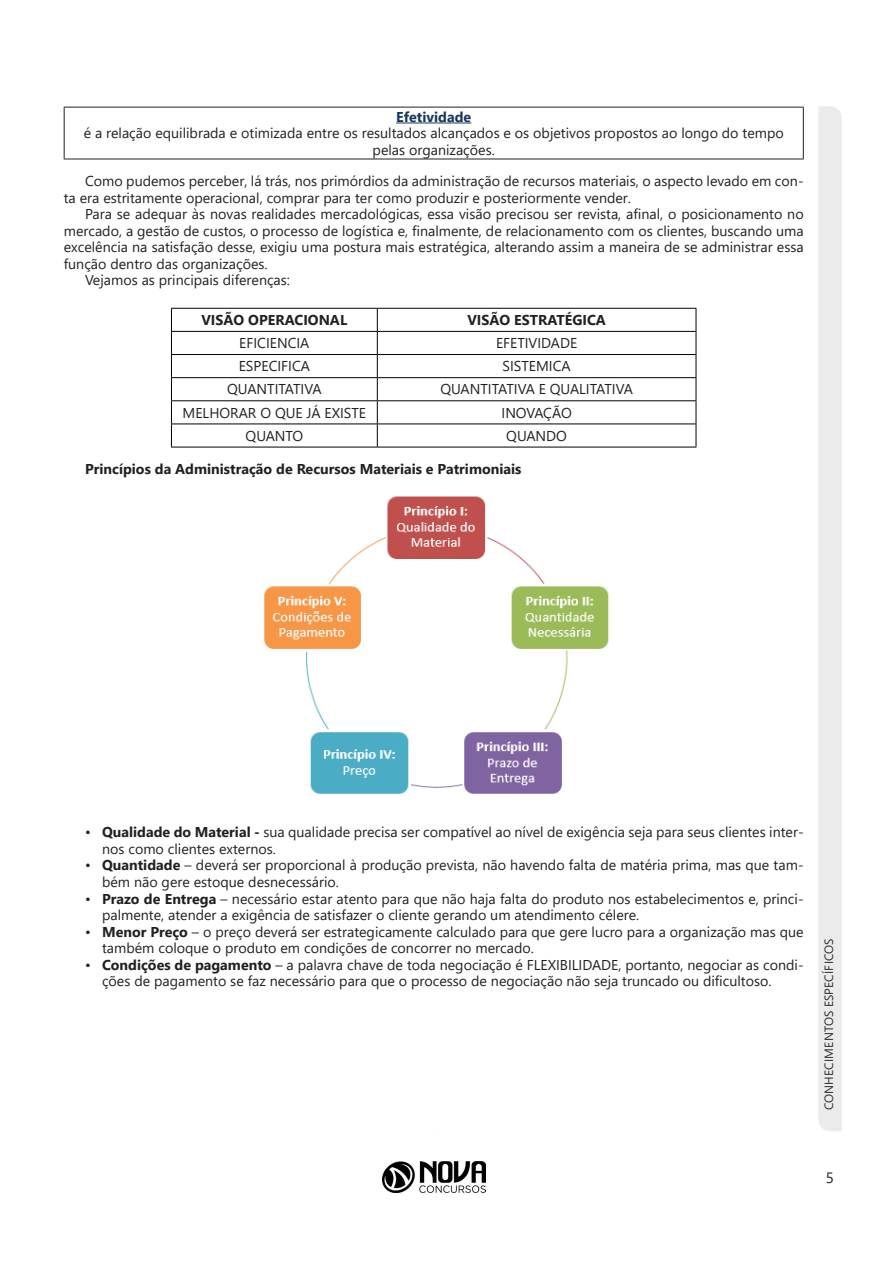
<style>
.page{position:relative;width:893px;height:1263px;background:#fff}
.page>*{position:absolute;margin:0;border:0;box-sizing:border-box;transform-origin:0 0}
.t1{font:15px "Segoe UI";color:#231f20}
.List_Paragraph{font:14.25px/16.5px "Segoe UI";color:#231f20}
.t2{font:700 14.25px "Segoe UI";color:#231f20}
.List_Paragraph-2{font:700 14.25px "Segoe UI";color:#17365d}
.List_Paragraph-3{font:14.25px "Segoe UI";letter-spacing:-.02em;color:#231f20}
.t3{font:12px "Segoe UI";letter-spacing:.015em;color:#292c2f}
.s1{font-weight:700}
</style>
<div class="page">
<hr style="left:434px;top:106px;width:1px;height:1025px;background:#8e9092">
<div style="left:818px;top:106px;width:24px;height:1025px;background:#ebebec"></div>
<img style="left:383px;top:1161px;width:103px;height:31px">
<div style="left:64px;top:107px;width:740px;height:1024px;background:#fff"></div>
<hr style="left:64px;top:107px;width:740px;height:1px;background:#231f20">
<hr style="left:64px;top:107px;width:1px;height:52px;background:#231f20">
<hr style="left:803px;top:107px;width:1px;height:52px;background:#231f20">
<hr style="left:64px;top:159px;width:740px;height:1px;background:#231f20">
<hr style="left:396px;top:123px;width:75px;height:1px;background:#17365d">
<hr style="left:171px;top:308px;width:206px;height:1px;background:#000">
<hr style="left:377px;top:308px;width:319px;height:1px;background:#000">
<hr style="left:171px;top:331px;width:206px;height:1px;background:#000">
<hr style="left:377px;top:331px;width:319px;height:1px;background:#000">
<hr style="left:171px;top:354px;width:206px;height:1px;background:#000">
<hr style="left:377px;top:354px;width:319px;height:1px;background:#000">
<hr style="left:171px;top:377px;width:206px;height:1px;background:#000">
<hr style="left:377px;top:377px;width:319px;height:1px;background:#000">
<hr style="left:171px;top:400px;width:206px;height:1px;background:#000">
<hr style="left:377px;top:400px;width:319px;height:1px;background:#000">
<hr style="left:171px;top:424px;width:206px;height:1px;background:#000">
<svg style="left:171px;top:309px;width:1px;height:138px"></svg>
<hr style="left:377px;top:424px;width:319px;height:1px;background:#000">
<svg style="left:377px;top:309px;width:1px;height:138px"></svg>
<svg style="left:696px;top:309px;width:1px;height:138px"></svg>
<hr style="left:171px;top:447px;width:206px;height:1px;background:#000">
<hr style="left:377px;top:447px;width:319px;height:1px;background:#000">
<img style="left:264px;top:496px;width:345px;height:298px">
<p class="List_Paragraph-2" style="left:396px;top:103px;width:77px">Efetividade</p>
<p class="List_Paragraph" style="left:84px;top:124px;width:702px;text-align:center">é a relação equilibrada e otimizada entre os resultados alcançados e os objetivos propostos ao longo do tempo pelas organizações.</p>
<p class="List_Paragraph" style="left:64px;top:172px;width:741px;text-indent:21px">Como pudemos perceber, lá trás, nos primórdios da administração de recursos materiais, o aspecto levado em con&shy;ta era estritamente operacional, comprar para ter como produzir e posteriormente vender.</p>
<p class="List_Paragraph" style="left:64px;top:205px;width:741px;text-align:justify;text-indent:21px">Para se adequar às novas realidades mercadológicas, essa visão precisou ser revista, afinal, o posicionamento no mercado, a gestão de custos, o processo de logística e, finalmente, de relacionamento com os clientes, buscando uma excelência na satisfação desse, exigiu uma postura mais estratégica, alterando assim a maneira de se administrar essa função dentro das organizações.</p>
<p class="List_Paragraph" style="left:85px;top:271px;width:206px">Vejamos as principais diferenças:</p>
<p class="t2" style="left:201px;top:306px;width:147px">VISÃO OPERACIONAL</p>
<p class="t2" style="left:467px;top:306px;width:140px">VISÃO ESTRATÉGICA</p>
<p class="List_Paragraph" style="left:239px;top:334px;width:72px">EFICIENCIA</p>
<p class="List_Paragraph" style="left:496px;top:334px;width:83px">EFETIVIDADE</p>
<p class="List_Paragraph" style="left:239px;top:357px;width:73px">ESPECIFICA</p>
<p class="List_Paragraph" style="left:503px;top:357px;width:70px">SISTEMICA</p>
<p class="List_Paragraph" style="left:227px;top:380px;width:96px">QUANTITATIVA</p>
<p class="List_Paragraph" style="left:440px;top:380px;width:194px">QUANTITATIVA E QUALITATIVA</p>
<p class="List_Paragraph" style="left:183px;top:403px;width:185px">MELHORAR O QUE JÁ EXISTE</p>
<p class="List_Paragraph-3" style="left:501px;top:399px;width:72px">INOVAÇÃO</p>
<p class="List_Paragraph" style="left:246px;top:426px;width:59px">QUANTO</p>
<p class="List_Paragraph" style="left:506px;top:426px;width:62px">QUANDO</p>
<p class="t2" style="left:85px;top:456px;width:438px">Princípios da Administração de Recursos Materiais e Patrimoniais</p>
<p class="List_Paragraph" style="left:102px;top:823px;width:703px;text-indent:-17px">• <span class="s1">Qualidade do Material -</span> sua qualidade precisa ser compatível ao nível de exigência seja para seus clientes inter&shy;nos como clientes externos.</p>
<p class="List_Paragraph" style="left:102px;top:856px;width:703px;text-indent:-17px">• <span class="s1">Quantidade</span> – deverá ser proporcional à produção prevista, não havendo falta de matéria prima, mas que tam&shy;bém não gere estoque desnecessário.</p>
<p class="List_Paragraph" style="left:102px;top:889px;width:703px;text-indent:-17px">• <span class="s1">Prazo de Entrega</span> – necessário estar atento para que não haja falta do produto nos estabelecimentos e, princi&shy;palmente, atender a exigência de satisfazer o cliente gerando um atendimento célere.</p>
<p class="List_Paragraph" style="left:102px;top:922px;width:703px;text-indent:-17px">• <span class="s1">Menor Preço</span> – o preço deverá ser estrategicamente calculado para que gere lucro para a organização mas que também coloque o produto em condições de concorrer no mercado.</p>
<p class="List_Paragraph" style="left:102px;top:955px;width:703px;text-indent:-17px">• <span class="s1">Condições de pagamento</span> – a palavra chave de toda negociação é FLEXIBILIDADE, portanto, negociar as condi&shy;ções de pagamento se faz necessário para que o processo de negociação não seja truncado ou dificultoso.</p>
<p class="t3" style="left:817px;top:1110px;width:173px;rotate:-90deg">CONHECIMENTOS ESPECÍFICOS</p>
<p class="t1" style="left:826px;top:1164px;width:10px">5</p>
</div>
